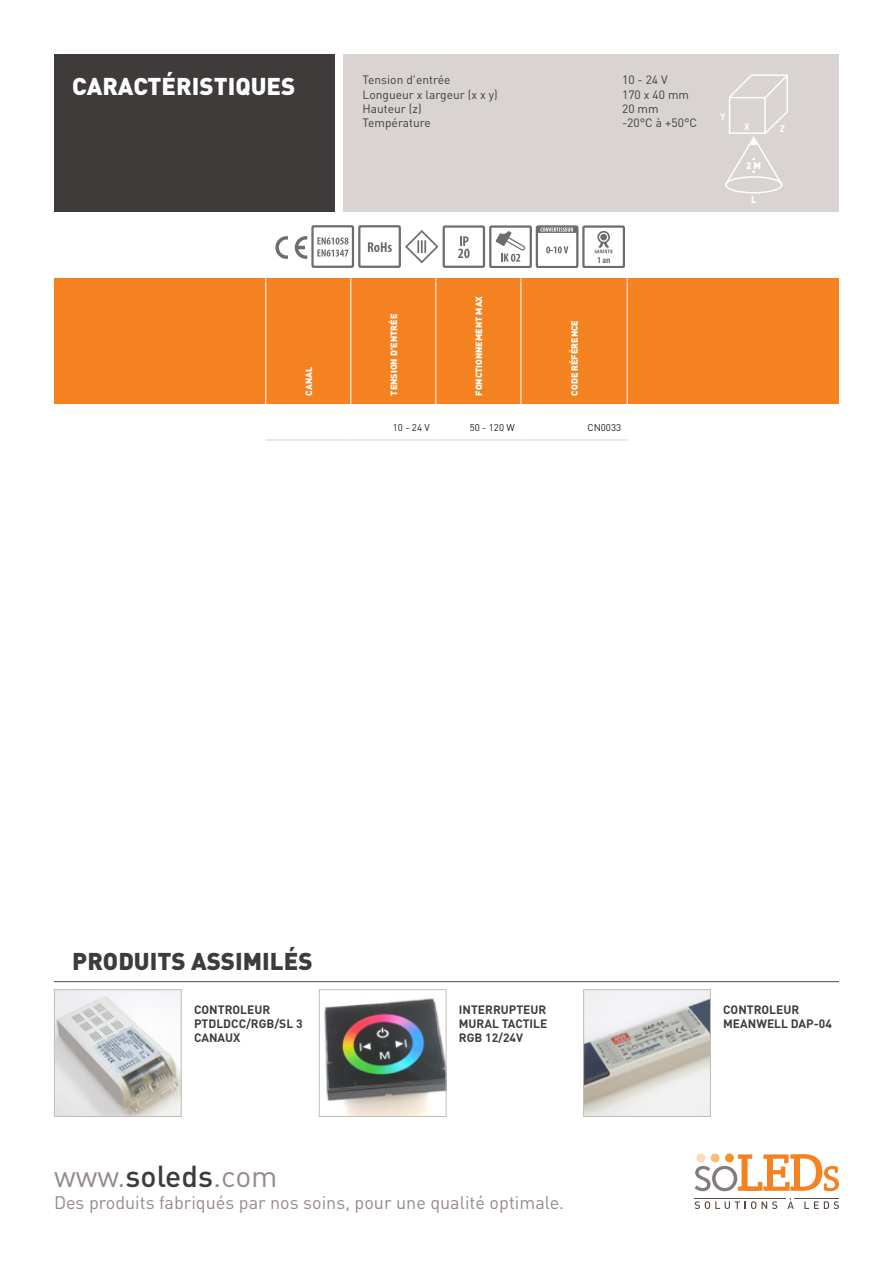
<style>
.page{position:relative;width:893px;height:1263px;background:#fff}
.page>*{position:absolute;margin:0;border:0;box-sizing:border-box;transform-origin:0 0}
.t1{font:30px "DIN";color:#958b88}
.t2{font:900 24px "DIN";color:#3f3b3a}
.t3{font:900 24px "DIN";color:#fff}
.t4{font:18px "DIN";color:#958b88}
.t5{font:700 12px/14.4px "DIN";color:#3e3e3f}
.t6{font:12px "DIN";color:#3e3e3f}
.t7{font:9.75px "DIN";color:#231f20}
.t8{font:900 9.45px "DIN";color:#fff}
.t9{font:700 9.45px "DIN";color:#fff}
.t10{font:900 9px "DIN";color:#fff}
.s1{font-weight:500;color:#3f3b3a}
</style>
<div class="page">
<svg style="left:695px;top:1154px;width:144px;height:37px"></svg>
<div style="left:725px;top:1153px;width:9px;height:9px;background:#f7931d;border-radius:50%"></div>
<div style="left:711px;top:1153px;width:9px;height:9px;background:#fcbb74;border-radius:50%"></div>
<div style="left:696px;top:1153px;width:9px;height:9px;background:#fedab3;border-radius:50%"></div>
<svg style="left:695px;top:1201px;width:82px;height:8px"></svg>
<svg style="left:787px;top:1198px;width:7px;height:11px"></svg>
<svg style="left:804px;top:1201px;width:35px;height:8px"></svg>
<hr style="left:794px;top:1198px;width:45px;height:1px;background:#594a41">
<hr style="left:695px;top:1198px;width:91px;height:1px;background:#594a41">
<div style="left:54px;top:54px;width:280px;height:157px;background:#3f3b3a"></div>
<div style="left:344px;top:54px;width:495px;height:157px;background:#d9d4d2"></div>
<div style="left:725px;top:176px;width:57px;height:17px;border:1px solid #fff;border-radius:50%"></div>
<hr style="left:54px;top:981px;width:785px;height:1px;background:#594a41">
<img style="left:56px;top:991px;width:124px;height:124px">
<div style="left:54px;top:989px;width:128px;height:128px;border:1px solid #c3bbb9"></div>
<img style="left:324px;top:998px;width:120px;height:117px">
<div style="left:319px;top:989px;width:127px;height:128px;border:1px solid #c3bbb9"></div>
<img style="left:585px;top:991px;width:124px;height:124px">
<div style="left:583px;top:989px;width:128px;height:128px;border:1px solid #c3bbb9"></div>
<svg style="left:275px;top:236px;width:32px;height:23px"></svg>
<div style="left:311px;top:225px;width:43px;height:43px;border:2px solid #6c6d70"></div>
<svg style="left:317px;top:237px;width:31px;height:20px"></svg>
<div style="left:358px;top:225px;width:43px;height:43px;border:2px solid #6c6d70"></div>
<svg style="left:368px;top:242px;width:24px;height:10px"></svg>
<svg style="left:405px;top:230px;width:33px;height:33px"></svg>
<div style="left:443px;top:225px;width:42px;height:43px;border:2px solid #6c6d70"></div>
<svg style="left:458px;top:236px;width:12px;height:22px"></svg>
<div style="left:489px;top:225px;width:43px;height:43px;border:2px solid #6c6d70"></div>
<svg style="left:495px;top:231px;width:31px;height:31px"></svg>
<div style="left:536px;top:225px;width:42px;height:43px;border:2px solid #6c6d70"></div>
<svg style="left:546px;top:246px;width:22px;height:7px"></svg>
<svg style="left:537px;top:226px;width:40px;height:7px"></svg>
<div style="left:582px;top:225px;width:43px;height:43px;border:2px solid #6c6d70"></div>
<div style="left:597px;top:231px;width:13px;height:12px;border:2px solid #6c6d70;border-radius:50%"></div>
<div style="left:600px;top:234px;width:7px;height:6px;background:#6c6d70;border-radius:50%"></div>
<svg style="left:595px;top:242px;width:18px;height:21px"></svg>
<div style="left:54px;top:278px;width:785px;height:126px;background:#f58220"></div>
<svg style="left:266px;top:278px;width:361px;height:126px"></svg>
<hr style="left:265px;top:278px;width:1px;height:126px;background:#fff">
<hr style="left:350px;top:278px;width:1px;height:126px;background:#fff">
<hr style="left:435px;top:278px;width:1px;height:126px;background:#fff">
<hr style="left:520px;top:278px;width:1px;height:126px;background:#fff">
<hr style="left:627px;top:278px;width:1px;height:126px;background:#fff">
<hr style="left:266px;top:440px;width:85px;height:1px;background:#d1d2d4">
<hr style="left:351px;top:440px;width:85px;height:1px;background:#d1d2d4">
<hr style="left:436px;top:440px;width:85px;height:1px;background:#d1d2d4">
<hr style="left:521px;top:440px;width:106px;height:1px;background:#d1d2d4">
<svg style="left:725px;top:74px;width:63px;height:112px"></svg>
<h2 class="t3" style="left:72px;top:70px;width:225px">CARACTÉRISTIQUES</h2>
<p class="t10" style="left:303px;top:395px;width:30px;rotate:-90deg">CANAL</p>
<p class="t6" style="left:363px;top:72px;width:89px">Tension d'entrée</p>
<p class="t6" style="left:622px;top:72px;width:47px">10 - 24 V</p>
<p class="t6" style="left:363px;top:87px;width:137px">Longueur x largeur (x x y)</p>
<p class="t6" style="left:622px;top:87px;width:69px">170 x 40 mm</p>
<p class="t6" style="left:363px;top:101px;width:61px">Hauteur (z)</p>
<p class="t6" style="left:622px;top:101px;width:38px">20 mm</p>
<p class="t6" style="left:363px;top:116px;width:70px">Température</p>
<p class="t6" style="left:622px;top:116px;width:77px">-20°C à +50°C</p>
<p class="t9" style="left:720px;top:110px;width:7px">Y</p>
<p class="t9" style="left:744px;top:120px;width:7px">X</p>
<p class="t8" style="left:746px;top:160px;width:16px">2 M</p>
<p class="t8" style="left:751px;top:193px;width:7px">L</p>
<p class="t9" style="left:780px;top:122px;width:7px">Z</p>
<p class="t10" style="left:388px;top:395px;width:83px;rotate:-90deg">TENSION D’ENTRÉE</p>
<p class="t10" style="left:473px;top:395px;width:101px;rotate:-90deg">FONCTIONNEMENT MAX</p>
<p class="t10" style="left:569px;top:395px;width:77px;rotate:-90deg">CODE RÉFÉRENCE</p>
<p class="t7" style="left:393px;top:422px;width:39px">10 - 24 V</p>
<p class="t7" style="left:470px;top:422px;width:47px">50 - 120 W</p>
<p class="t7" style="left:587px;top:422px;width:35px">CN0033</p>
<h2 class="t2" style="left:72px;top:945px;width:242px">PRODUITS ASSIMILÉS</h2>
<p class="t5" style="left:194px;top:1001px;width:110px">CONTROLEUR<br>PTDLDCC/RGB/SL 3<br>CANAUX</p>
<p class="t5" style="left:459px;top:1001px;width:90px;text-align:justify">INTERRUPTEUR MURAL TACTILE RGB 12/24V</p>
<p class="t5" style="left:723px;top:1001px;width:110px">CONTROLEUR<br>MEANWELL DAP-04</p>
<h1 class="t1" style="left:54px;top:1158px;width:225px">www.<span class="s1">soleds</span>.com</h1>
<h3 class="t4" style="left:54px;top:1191px;width:512px">Des produits fabriqués par nos soins, pour une qualité optimale.</h3>
</div>
